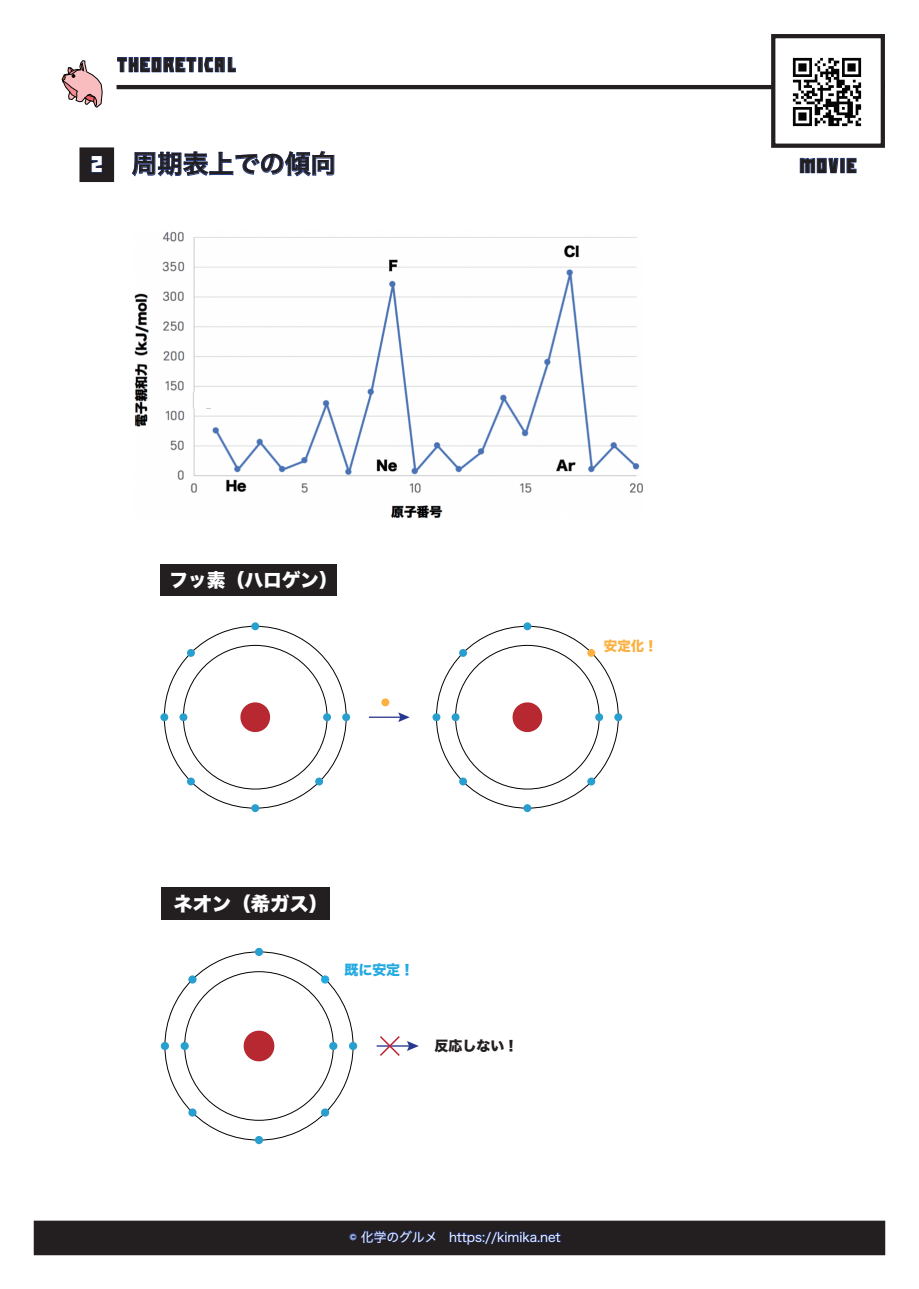
<style>
.page{position:relative;width:919px;height:1289px;background:#fff}
.page>*{position:absolute;margin:0;border:0;box-sizing:border-box;transform-origin:0 0}
.t1{font:25.5px "Hira Kaku Pro N W6";color:#231f20}
.t2{font:21.3px "Slash";color:#fff}
.t3{font:19.35px "Hira Kaku Std N W8";color:#fff}
.t4{font:19.2px "Slash";color:#231f20}
.t5{font:18.75px "Hira Kaku Std N W8";color:#fff}
.t6{font:13.95px "Hira Kaku Std N W8";color:#231f20}
.t7{font:13.95px "Hira Kaku Std N W8";color:#24aae1}
.t8{font:13.5px "Hira Kaku Std N W8";color:#fbb03f}
.t9{font:12.75px "Hira Kaku Pro N W3";color:#fff}
</style>
<div class="page">
<div style="left:34px;top:1221px;width:850px;height:33px;background:#231f20"></div>
<div style="left:34px;top:1220px;width:850px;height:34px;border:1px solid #231f20"></div>
<svg style="left:349px;top:1230px;width:87px;height:13px"></svg>
<svg style="left:449px;top:1231px;width:112px;height:13px"></svg>
<hr style="left:117px;top:85px;width:767px;height:4px;background:#231f20">
<svg style="left:62px;top:60px;width:41px;height:48px"></svg>
<div style="left:81px;top:72px;width:5px;height:11px;background:#f9bdbf"></div>
<div style="left:80px;top:148px;width:34px;height:33px;background:#231f20"></div>
<div style="left:80px;top:148px;width:34px;height:34px;border:1px solid #231f20"></div>
<svg style="left:91px;top:156px;width:11px;height:17px"></svg>
<svg style="left:132px;top:151px;width:203px;height:25px"></svg>
<div style="left:773px;top:36px;width:109px;height:110px;background:#fff"></div>
<div style="left:771px;top:34px;width:113px;height:114px;border:4px solid #231f20"></div>
<svg style="left:799px;top:158px;width:39px;height:15px"></svg>
<div style="left:840px;top:158px;width:4px;height:15px;border:1px solid #253f8e"></div>
<svg style="left:846px;top:158px;width:10px;height:15px"></svg>
<svg style="left:117px;top:57px;width:80px;height:16px"></svg>
<div style="left:199px;top:57px;width:3px;height:15px;border:1px solid #253f8e"></div>
<svg style="left:204px;top:57px;width:32px;height:16px"></svg>
<img style="left:134px;top:231px;width:509px;height:287px">
<img style="left:192px;top:392px;width:13px;height:16px">
<img style="left:526px;top:273px;width:21px;height:16px">
<svg style="left:195px;top:408px;width:16px;height:1px"></svg>
<svg style="left:529px;top:290px;width:16px;height:1px"></svg>
<div style="left:160px;top:564px;width:177px;height:31px;background:#231f20"></div>
<svg style="left:163px;top:625px;width:184px;height:184px"></svg>
<div style="left:179px;top:713px;width:8px;height:8px;background:#299fcf;border-radius:50%"></div>
<div style="left:323px;top:713px;width:8px;height:8px;background:#299fcf;border-radius:50%"></div>
<div style="left:160px;top:713px;width:8px;height:8px;background:#299fcf;border-radius:50%"></div>
<div style="left:342px;top:713px;width:8px;height:8px;background:#299fcf;border-radius:50%"></div>
<div style="left:251px;top:622px;width:8px;height:8px;background:#299fcf;border-radius:50%"></div>
<div style="left:251px;top:804px;width:8px;height:8px;background:#299fcf;border-radius:50%"></div>
<div style="left:187px;top:649px;width:8px;height:8px;background:#299fcf;border-radius:50%"></div>
<div style="left:187px;top:777px;width:8px;height:8px;background:#299fcf;border-radius:50%"></div>
<div style="left:315px;top:777px;width:8px;height:8px;background:#299fcf;border-radius:50%"></div>
<hr style="left:369px;top:716px;width:33px;height:2px;background:#283890">
<svg style="left:398px;top:712px;width:11px;height:10px"></svg>
<svg style="left:435px;top:625px;width:184px;height:184px"></svg>
<div style="left:451px;top:713px;width:8px;height:8px;background:#299fcf;border-radius:50%"></div>
<div style="left:595px;top:713px;width:8px;height:8px;background:#299fcf;border-radius:50%"></div>
<div style="left:432px;top:713px;width:8px;height:8px;background:#299fcf;border-radius:50%"></div>
<div style="left:614px;top:713px;width:8px;height:8px;background:#299fcf;border-radius:50%"></div>
<div style="left:523px;top:622px;width:8px;height:8px;background:#299fcf;border-radius:50%"></div>
<div style="left:523px;top:804px;width:8px;height:8px;background:#299fcf;border-radius:50%"></div>
<div style="left:459px;top:649px;width:8px;height:8px;background:#299fcf;border-radius:50%"></div>
<div style="left:587px;top:649px;width:8px;height:8px;background:#fbb03f;border-radius:50%"></div>
<div style="left:459px;top:777px;width:8px;height:8px;background:#299fcf;border-radius:50%"></div>
<div style="left:587px;top:777px;width:8px;height:8px;background:#299fcf;border-radius:50%"></div>
<div style="left:381px;top:698px;width:8px;height:8px;background:#fbb03f;border-radius:50%"></div>
<div style="left:161px;top:887px;width:168px;height:32px;background:#231f20"></div>
<hr style="left:376px;top:1045px;width:34px;height:1px;background:#283890">
<svg style="left:407px;top:1041px;width:12px;height:9px"></svg>
<svg style="left:164px;top:951px;width:190px;height:189px"></svg>
<svg style="left:180px;top:1041px;width:9px;height:9px"></svg>
<div style="left:329px;top:1041px;width:8px;height:9px;background:#299fcf;border-radius:50%"></div>
<div style="left:161px;top:1041px;width:8px;height:9px;background:#299fcf;border-radius:50%"></div>
<div style="left:349px;top:1041px;width:8px;height:9px;background:#299fcf;border-radius:50%"></div>
<div style="left:255px;top:947px;width:8px;height:9px;background:#299fcf;border-radius:50%"></div>
<div style="left:255px;top:1135px;width:8px;height:9px;background:#299fcf;border-radius:50%"></div>
<div style="left:188px;top:975px;width:8px;height:8px;background:#299fcf;border-radius:50%"></div>
<div style="left:321px;top:975px;width:8px;height:8px;background:#24aae1;border-radius:50%"></div>
<div style="left:188px;top:1108px;width:8px;height:8px;background:#299fcf;border-radius:50%"></div>
<div style="left:321px;top:1108px;width:8px;height:8px;background:#299fcf;border-radius:50%"></div>
<svg style="left:380px;top:1036px;width:20px;height:19px"></svg>
<img style="left:792px;top:57px;width:70px;height:70px">
<h3 class="t4" style="left:117px;top:57px;width:122px">THEORETICAL</h3>
<h2 class="t2" style="left:91px;top:155px;width:14px">2</h2>
<h1 class="t1" style="left:132px;top:141px;width:206px">周期表上での傾向</h1>
<h3 class="t4" style="left:799px;top:157px;width:59px">MOVIE</h3>
<h3 class="t5" style="left:169px;top:569px;width:170px">フッ素（ハロゲン(</h3>
<p class="t8" style="left:604px;top:638px;width:55px">安定化!</p>
<h3 class="t3" style="left:173px;top:893px;width:156px">ネオン（希ガス(</h3>
<p class="t7" style="left:344px;top:961px;width:71px">既に安定!</p>
<p class="t6" style="left:434px;top:1038px;width:85px">反応しない!</p>
<p class="t9" style="left:349px;top:1225px;width:90px">️© 化学のグルメ</p>
<p class="t9" style="left:449px;top:1225px;width:113px">https://kimika.net</p>
</div>
